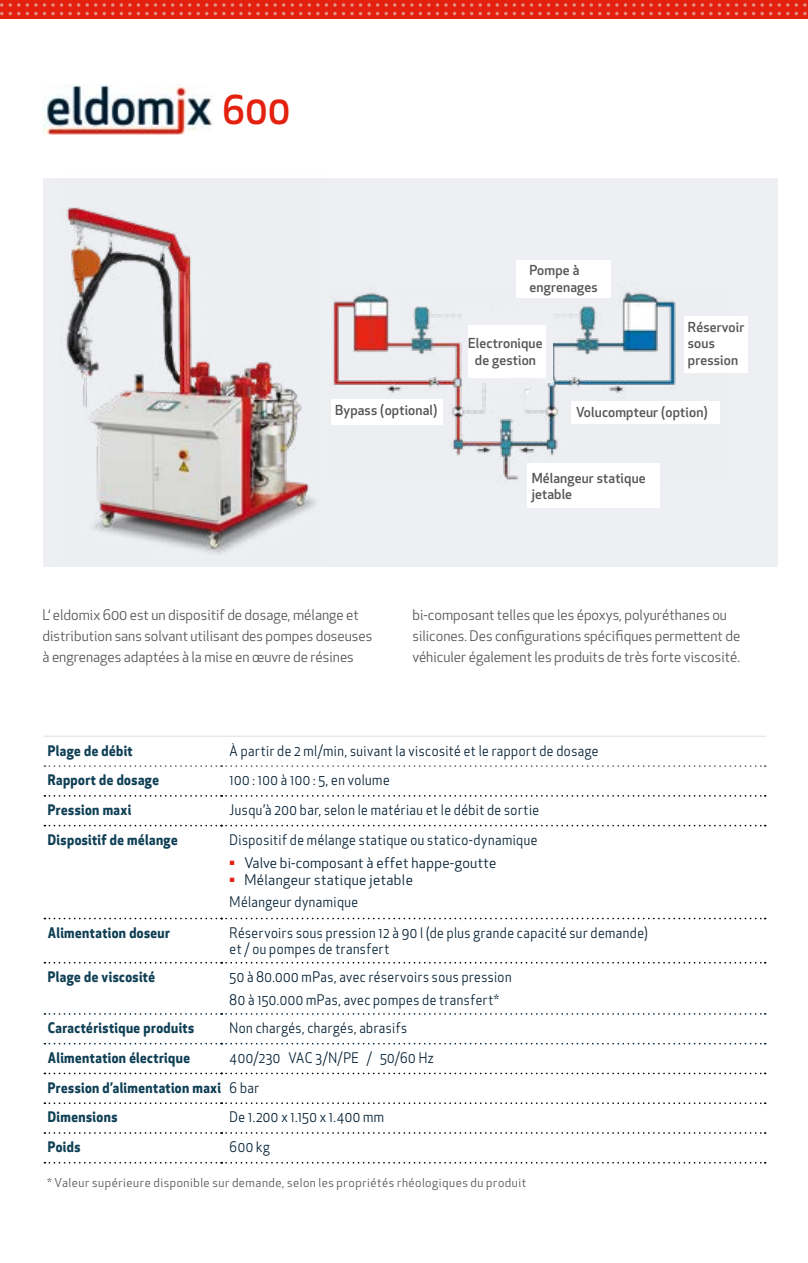
<style>
.page{position:relative;width:808px;height:1263px;background:#fff}
.page>*{position:absolute;margin:0;border:0;box-sizing:border-box;transform-origin:0 0}
.t1{font:500 38.85px "Apex New";color:#e4200e}
.t2{font:14.25px/16.5px "Apex New";letter-spacing:.035em;color:#001d32;scale:.91 1}
.t3{font:14.25px/21px "Apex New";color:#565656}
.t4{font:700 14.25px/29.7px "Apex New";letter-spacing:.03em;color:#0f3f55;scale:.91 1}
.t5{font:14.25px/22.5px "Apex New";letter-spacing:.035em;color:#001d32}
.t6{font:14.25px "Apex New";letter-spacing:.01em;color:#001d32}
.t7{font:500 13.5px/16.5px "Apex New";letter-spacing:.01em;color:#565656}
.t8{font:12px "Apex New";letter-spacing:.045em;color:#565656}
.s1{font-weight:400;color:#001d32}
</style>
<div class="page">
<div style="left:0;top:0;width:808px;height:19px;background:#e4200e"></div>
<svg style="left:103px;top:3px;width:199px;height:12px"></svg>
<svg style="left:308px;top:3px;width:88px;height:12px"></svg>
<svg style="left:402px;top:3px;width:199px;height:12px"></svg>
<svg style="left:607px;top:3px;width:88px;height:12px"></svg>
<svg style="left:701px;top:3px;width:106px;height:12px"></svg>
<svg style="left:9px;top:3px;width:88px;height:12px"></svg>
<svg style="left:0;top:3px;width:3px;height:12px"></svg>
<div style="left:43px;top:178px;width:734px;height:389px;background:#edeff3"></div>
<img style="left:331px;top:283px;width:389px;height:201px">
<img style="left:66px;top:207px;width:250px;height:347px">
<div style="left:463px;top:313px;width:90px;height:70px;background:#edeff3"></div>
<div style="left:331px;top:399px;width:112px;height:25px;background:#fff"></div>
<div style="left:468px;top:326px;width:77px;height:52px;background:#fff"></div>
<div style="left:527px;top:463px;width:132px;height:45px;background:#fff"></div>
<div style="left:572px;top:402px;width:148px;height:22px;background:#fff"></div>
<div style="left:516px;top:260px;width:94px;height:37px;background:#fff"></div>
<div style="left:684px;top:316px;width:63px;height:57px;background:#fff"></div>
<svg style="left:44px;top:795px;width:722px;height:2px"></svg>
<svg style="left:44px;top:825px;width:722px;height:1px"></svg>
<svg style="left:44px;top:918px;width:722px;height:1px"></svg>
<svg style="left:44px;top:962px;width:722px;height:1px"></svg>
<svg style="left:44px;top:1013px;width:722px;height:2px"></svg>
<svg style="left:44px;top:1043px;width:722px;height:1px"></svg>
<svg style="left:44px;top:1072px;width:722px;height:2px"></svg>
<svg style="left:44px;top:1102px;width:722px;height:2px"></svg>
<hr style="left:44px;top:735px;width:177px;height:2px;background:#e9e9e9">
<hr style="left:221px;top:735px;width:544px;height:2px;background:#e9e9e9">
<svg style="left:44px;top:765px;width:722px;height:2px"></svg>
<svg style="left:44px;top:1132px;width:722px;height:2px"></svg>
<svg style="left:44px;top:1162px;width:722px;height:1px"></svg>
<img style="left:43px;top:84px;width:169px;height:50px">
<h1 class="t1" style="left:222px;top:84px;width:70px">600</h1>
<p class="t7" style="left:335px;top:402px;width:104px">Bypass (optional)</p>
<p class="t7" style="left:530px;top:262px;width:70px">Pompe à engrenages</p>
<p class="t7" style="left:468px;top:335px;width:76px;text-align:center">Electronique de gestion</p>
<p class="t7" style="left:471px;top:343px;width:74px">del dosaggio</p>
<p class="t7" style="left:688px;top:318px;width:58px">Réservoir sous pression</p>
<p class="t7" style="left:576px;top:404px;width:133px">Volucompteur (option)</p>
<p class="t7" style="left:532px;top:469px;width:116px">Mélangeur statique jetable</p>
<p class="t3" style="left:43px;top:604px;width:331px">L‘ eldomix 600 est un dispositif de dosage, mélange et distribution sans solvant utilisant des pompes doseuses à engrenages adaptées à la mise en œuvre de résines</p>
<p class="t3" style="left:412px;top:604px;width:329px">bi-composant telles que les époxys, polyuréthanes ou silicones. Des configurations spécifiques permettent de véhiculer également les produits de très forte viscosité.</p>
<p class="t4" style="left:48px;top:735px;width:95px">Plage de débit</p>
<p class="t2" style="left:230px;top:742px;width:407px">À partir de 2 ml/min, suivant la viscosité et le rapport de dosage</p>
<p class="t4" style="left:48px;top:765px;width:124px">Rapport de dosage</p>
<p class="t2" style="left:230px;top:772px;width:177px">100 : 100 à 100 : 5, en volume</p>
<p class="t4" style="left:48px;top:794px;width:93px">Pression maxi</p>
<p class="t2" style="left:230px;top:802px;width:342px">Jusqu’à 200 bar, selon le matériau et le débit de sortie</p>
<p class="t4" style="left:48px;top:824px;width:144px">Dispositif de mélange</p>
<p class="t2" style="left:230px;top:831px;width:340px">Dispositif de mélange statique ou statico-dynamique</p>
<p class="t6" style="left:230px;top:854px;width:268px"><sup>▪</sup> Valve bi-composant à effet happe-goutte</p>
<p class="t5" style="left:230px;top:868px;width:185px"><sup>▪</sup> Mélangeur statique jetable<br>Mélangeur dynamique</p>
<p class="t4" style="left:48px;top:917px;width:136px">Alimentation doseur</p>
<p class="t2" style="left:230px;top:924px;width:461px">Réservoirs sous pression 12 à 90 l (de plus grande capacité sur demande) et / ou pompes de transfert</p>
<p class="t4" style="left:48px;top:961px;width:119px">Plage de viscosité</p>
<p class="t2" style="left:230px;top:965px;width:311px;line-height:23.4px">50 à 80.000 mPas, avec réservoirs sous pression<br>80 à 150.000 mPas, avec pompes de transfert*</p>
<p class="t4" style="left:48px;top:1012px;width:162px">Caractéristique produits</p>
<p class="t2" style="left:230px;top:1020px;width:197px">Non chargés, chargés, abrasifs</p>
<p class="t4" style="left:48px;top:1042px;width:158px">Alimentation électrique</p>
<p class="t4" style="left:48px;top:1042px;width:425px;text-indent:182px"><span class="s1">400/230 VAC 3/N/PE / 50/60 Hz<br></span>Pression d’alimentation maxi <span class="s1">6 bar<br></span>Dimensions</p>
<p class="t2" style="left:230px;top:1109px;width:171px">De 1.200 x 1.150 x 1.400 mm</p>
<p class="t4" style="left:48px;top:1131px;width:38px">Poids</p>
<p class="t2" style="left:230px;top:1139px;width:46px">600 kg</p>
<p class="t8" style="left:48px;top:1175px;width:480px">* Valeur supérieure disponible sur demande, selon les propriétés rhéologiques du produit</p>
</div>
